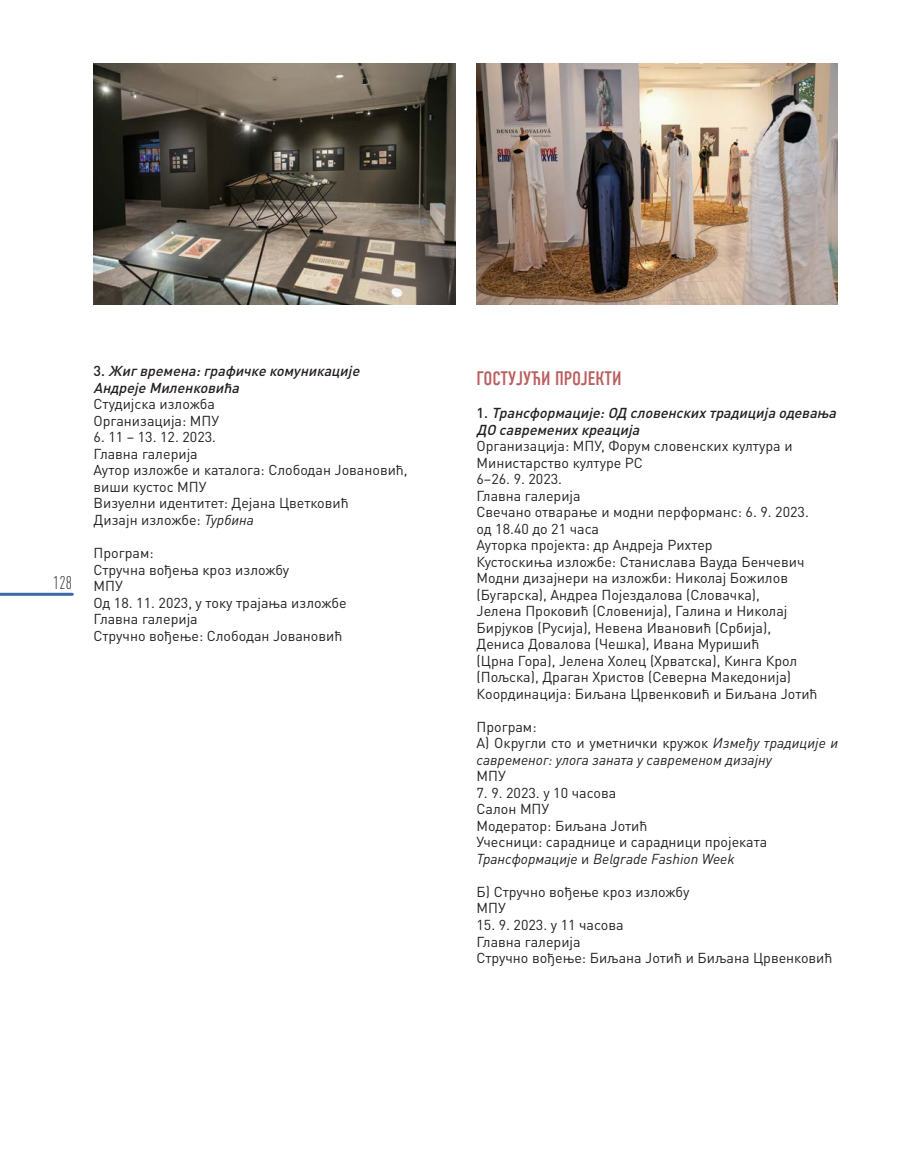
<style>
.page{position:relative;width:902px;height:1166px;background:#fff}
.page>*{position:absolute;margin:0;border:0;box-sizing:border-box;transform-origin:0 0}
.BODY{font:19.5px "DIN Condensed";color:#bb5f5f}
.t1{font:300 condensed 18px "DIN Pro";color:#231f20}
.t2{font:14.25px/16.5px "DIN Pro";color:#231f20}
.t3{font:italic 500 14.25px/16.5px "DIN Pro";color:#231f20}
.t4{font:italic 14.25px/16.5px "DIN Pro";color:#231f20}
.s1{font-style:normal}
.s2{font-style:italic}
</style>
<div class="page">
<hr style="left:0;top:592px;width:72px;height:3px;background:#3c69a8">
<img style="left:94px;top:64px;width:361px;height:240px">
<img style="left:477px;top:64px;width:360px;height:240px">
<p class="t1" style="left:53px;top:570px;width:20px">128</p>
<p class="t3" style="left:94px;top:361px;width:271px"><span class="s1">3 .</span> Жигвремена:графичкекомуникације<br>АндрејеМиленковића</p>
<p class="t2" style="left:94px;top:394px;width:123px">Студијска изложба</p>
<p class="t2" style="left:94px;top:411px;width:127px">Организација: МПУ</p>
<p class="t2" style="left:94px;top:427px;width:124px">6. 11 – 13. 12. 2023.</p>
<p class="t2" style="left:94px;top:444px;width:106px">Главна галерија</p>
<p class="t2" style="left:94px;top:460px;width:315px">Аутор изложбе и каталога: Слободан Јовановић, виши кустос МПУ</p>
<p class="t2" style="left:94px;top:493px;width:256px">Визуелни идентитет: Дејана Цветковић</p>
<p class="t2" style="left:94px;top:510px;width:162px">Дизајн изложбе: <span class="s2">Турбина</span></p>
<p class="t2" style="left:94px;top:543px;width:62px">Програм:</p>
<p class="t2" style="left:94px;top:559px;width:197px">Стручна вођења кроз изложбу</p>
<p class="t2" style="left:94px;top:576px;width:31px">МПУ</p>
<p class="t2" style="left:94px;top:592px;width:254px">Од 18. 11. 2023, у току трајања изложбе</p>
<p class="t2" style="left:94px;top:609px;width:106px">Главна галерија</p>
<p class="t2" style="left:94px;top:625px;width:250px">Стручно вођење: Слободан Јовановић</p>
<p class="BODY" style="left:476px;top:367px;width:146px">ГОСТУЈУЋИ ПРОЈЕКТИ</p>
<p class="t3" style="left:476px;top:403px;width:365px"><span class="s1">1 .</span> Трансформације:ОД словенскихтрадицијаодевања<br>ДО савременихкреација</p>
<p class="t2" style="left:476px;top:436px;width:317px">Организација: МПУ, Форум словенских култура и<br>Министарство културе РС</p>
<p class="t2" style="left:476px;top:469px;width:87px">6–26. 9. 2023.</p>
<p class="t2" style="left:476px;top:485px;width:106px">Главна галерија</p>
<p class="t2" style="left:476px;top:502px;width:334px">Свечано отварање и модни перформанс: 6. 9. 2023. од 18.40 до 21 часа</p>
<p class="t2" style="left:476px;top:535px;width:238px">Ауторка пројекта: др Андреја Рихтер</p>
<p class="t2" style="left:476px;top:551px;width:329px">Кустоскиња изложбе: Станислава Вауда Бенчевич</p>
<p class="t2" style="left:476px;top:568px;width:322px">Модни дизајнери на изложби: Николај Божилов (Бугарска), Андреа Појездалова (Словачка), Јелена Проковић (Словенија), Галина и Николај Бирјуков (Русија), Невена Ивановић (Србија), Дениса Довалова (Чешка), Ивана Муришић (Црна Гора), Јелена Холец (Хрватска), Кинга Крол (Пољска), Драган Христов (Северна Македонија)</p>
<p class="t2" style="left:476px;top:683px;width:342px">Координација: Биљана Црвенковић и Биљана Јотић</p>
<p class="t2" style="left:476px;top:716px;width:62px">Програм:</p>
<p class="t4" style="left:476px;top:733px;width:363px"><span class="s1">А) Округли сто и уметнички кружок</span> Између традиције и савременог: улога заната у савременом дизајну</p>
<p class="t2" style="left:476px;top:766px;width:31px">МПУ</p>
<p class="t2" style="left:476px;top:782px;width:141px">7. 9. 2023. у 10 часова</p>
<p class="t2" style="left:476px;top:799px;width:74px">Салон МПУ</p>
<p class="t2" style="left:476px;top:815px;width:172px">Модератор: Биљана Јотић</p>
<p class="t2" style="left:476px;top:832px;width:292px">Учесници: сараднице и сарадници пројеката<br><span class="s2">Трансформације</span> и <span class="s2">Belgrade Fashion Week</span></p>
<p class="t2" style="left:476px;top:881px;width:214px">Б) Стручно вођење кроз изложбу</p>
<p class="t2" style="left:476px;top:898px;width:31px">МПУ</p>
<p class="t2" style="left:476px;top:914px;width:149px">15. 9. 2023. у 11 часова</p>
<p class="t2" style="left:476px;top:931px;width:106px">Главна галерија</p>
<p class="t2" style="left:476px;top:947px;width:357px">Стручно вођење: Биљана Јотић и Биљана Црвенковић</p>
</div>
